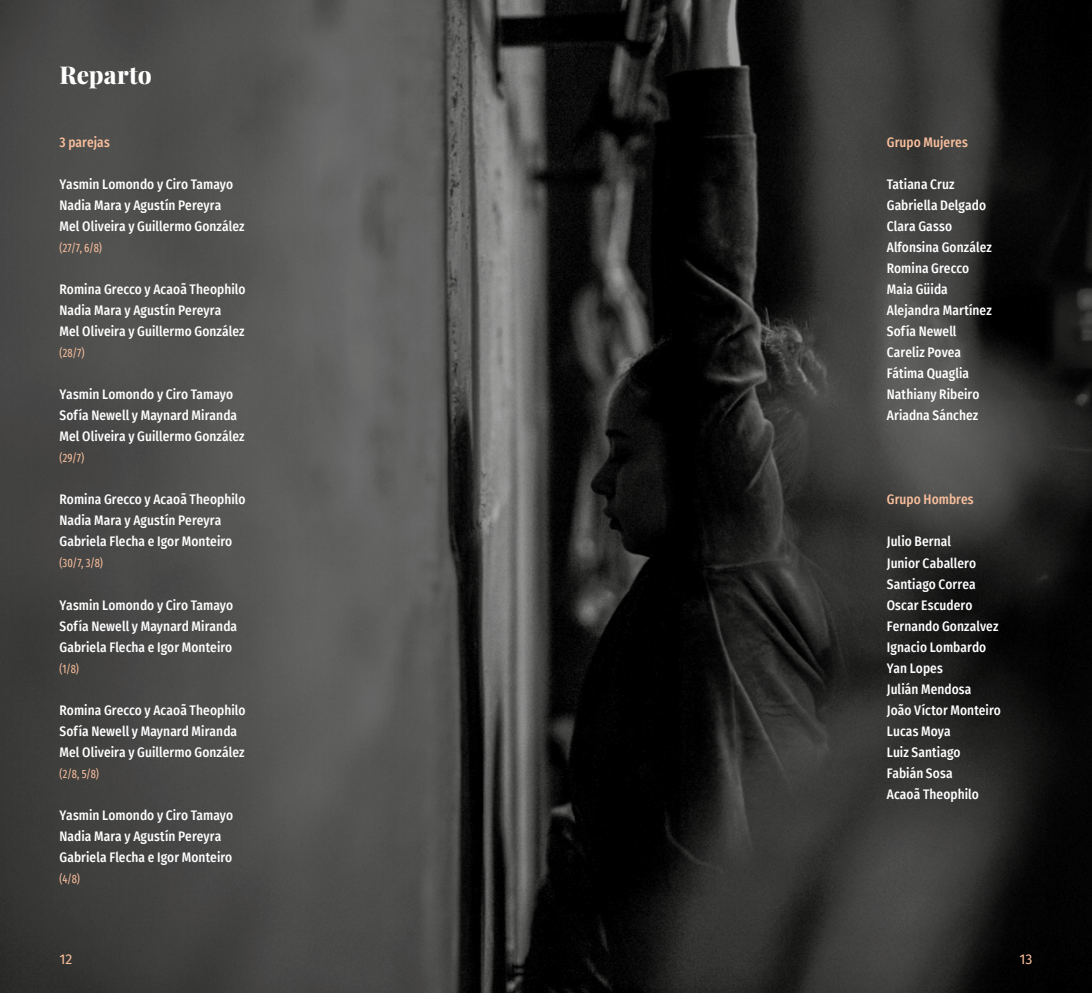
<style>
.page{position:relative;width:1092px;height:993px;background:#fff}
.page>*{position:absolute;margin:0;border:0;box-sizing:border-box;transform-origin:0 0}
.t1{font:24.5px "Playfair Display";color:#fff}
.t2{font:14px "Fira Sans";color:#f9bf9c}
.t3{font:500 13.83px/21px "Fira Sans Condensed";letter-spacing:.005em;color:#fff;scale:.96 1}
.t4{font:500 13.83px "Fira Sans Condensed";letter-spacing:.005em;color:#f9bf9c;scale:.96 1}
.t5{font:extra-condensed 11.9px "Fira Sans";letter-spacing:.015em;color:#f9bf9c;scale:.96 1}
</style>
<div class="page">
<img style="left:0;top:0;width:1091px;height:992px">
<h1 class="t1" style="left:60px;top:56px;width:94px">Reparto</h1>
<p class="t4" style="left:60px;top:131px;width:54px">3 parejas</p>
<p class="t3" style="left:60px;top:173px;width:194px">Yasmin Lomondo y Ciro Tamayo<br>Nadia Mara y Agustín Pereyra<br>Mel Oliveira y Guillermo González</p>
<p class="t5" style="left:60px;top:239px;width:46px">(27/7, 6/8)</p>
<p class="t3" style="left:60px;top:278px;width:195px">Romina Grecco y Acaoã Theophilo<br>Nadia Mara y Agustín Pereyra<br>Mel Oliveira y Guillermo González</p>
<p class="t5" style="left:60px;top:344px;width:28px">(28/7)</p>
<p class="t3" style="left:60px;top:383px;width:194px">Yasmin Lomondo y Ciro Tamayo<br>Sofía Newell y Maynard Miranda<br>Mel Oliveira y Guillermo González</p>
<p class="t5" style="left:60px;top:449px;width:27px">(29/7)</p>
<p class="t3" style="left:60px;top:488px;width:195px">Romina Grecco y Acaoã Theophilo<br>Nadia Mara y Agustín Pereyra<br>Gabriela Flecha e Igor Monteiro</p>
<p class="t5" style="left:60px;top:554px;width:47px">(30/7, 3/8)</p>
<p class="t3" style="left:60px;top:593px;width:186px">Yasmin Lomondo y Ciro Tamayo<br>Sofía Newell y Maynard Miranda<br>Gabriela Flecha e Igor Monteiro</p>
<p class="t5" style="left:60px;top:659px;width:22px">(1/8)</p>
<p class="t3" style="left:60px;top:698px;width:195px">Romina Grecco y Acaoã Theophilo<br>Sofía Newell y Maynard Miranda<br>Mel Oliveira y Guillermo González</p>
<p class="t5" style="left:60px;top:764px;width:42px">(2/8, 5/8)</p>
<p class="t3" style="left:60px;top:803px;width:182px">Yasmin Lomondo y Ciro Tamayo<br>Nadia Mara y Agustín Pereyra<br>Gabriela Flecha e Igor Monteiro</p>
<p class="t5" style="left:60px;top:869px;width:23px">(4/8)</p>
<p class="t4" style="left:886px;top:131px;width:86px">Grupo Mujeres</p>
<p class="t3" style="left:886px;top:173px;width:111px">Tatiana Cruz<br>Gabriella Delgado<br>Clara Gasso<br>Alfonsina González<br>Romina Grecco<br>Maia Güida<br>Alejandra Martínez<br>Sofía Newell<br>Careliz Povea<br>Fátima Quaglia<br>Nathiany Ribeiro<br>Ariadna Sánchez</p>
<p class="t4" style="left:886px;top:488px;width:92px">Grupo Hombres</p>
<p class="t3" style="left:886px;top:530px;width:120px">Julio Bernal<br>Junior Caballero<br>Santiago Correa<br>Oscar Escudero<br>Fernando Gonzalvez<br>Ignacio Lombardo<br>Yan Lopes<br>Julián Mendosa<br>João Víctor Monteiro<br>Lucas Moya<br>Luiz Santiago<br>Fabián Sosa<br>Acaoã Theophilo</p>
<p class="t2" style="left:60px;top:947px;width:14px">12</p>
<p class="t2" style="left:1019px;top:947px;width:15px">13</p>
</div>
